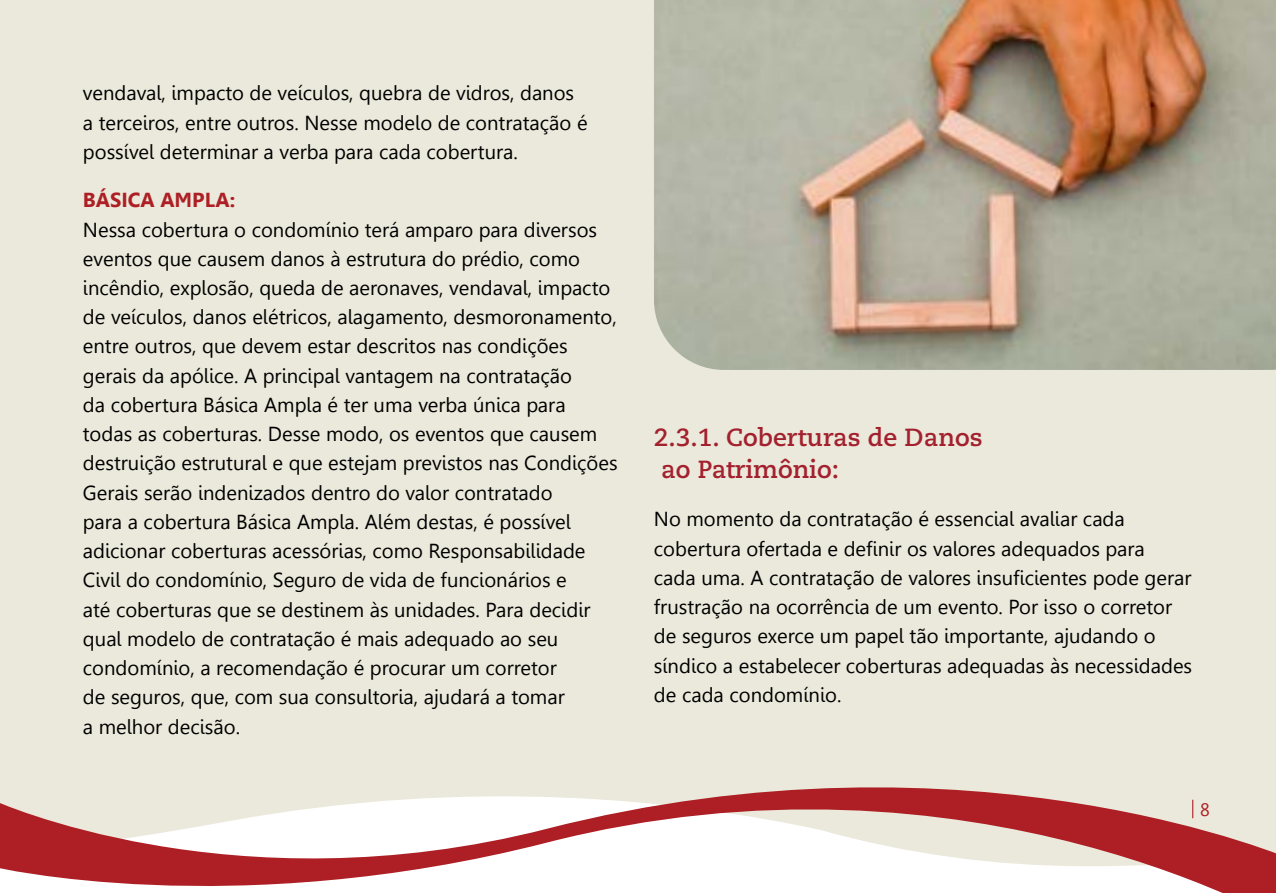
<style>
.page{position:relative;width:1276px;height:893px;background:#ebe9db}
.page>*{position:absolute;margin:0;border:0;box-sizing:border-box;transform-origin:0 0}
.t1{font:700 24.75px/31.5px "Caecilia LT Std";color:#a3212e}
.t2{font:20.25px/29.2px "Leelawadee";color:#000}
.t3{font:700 20.25px "Leelawadee";color:#ad1f25}
.t4{font:18px "Leelawadee";color:#ad1f25}
</style>
<div class="page">
<svg style="left:0;top:787px;width:1276px;height:106px"></svg>
<svg style="left:1192px;top:800px;width:1px;height:18px"></svg>
<img style="left:654px;top:0;width:622px;height:370px">
<p class="t2" style="left:83px;top:79px;width:506px">vendaval, impacto de veículos, quebra de vidros, danos a terceiros, entre outros. Nesse modelo de contratação é possível determinar a verba para cada cobertura.</p>
<p class="t3" style="left:83px;top:188px;width:154px">BÁSICA AMPLA:</p>
<p class="t2" style="left:83px;top:215px;width:536px">Nessa cobertura o condomínio terá amparo para diversos eventos que causem danos à estrutura do prédio, como incêndio, explosão, queda de aeronaves, vendaval, impacto de veículos, danos elétricos, alagamento, desmoronamento, entre outros, que devem estar descritos nas condições gerais da apólice. A principal vantagem na contratação<br>da cobertura Básica Ampla é ter uma verba única para todas as coberturas. Desse modo, os eventos que causem destruição estrutural e que estejam previstos nas Condições Gerais serão indenizados dentro do valor contratado<br>para a cobertura Básica Ampla. Além destas, é possível adicionar coberturas acessórias, como Responsabilidade Civil do condomínio, Seguro de vida de funcionários e<br>até coberturas que se destinem às unidades. Para decidir qual modelo de contratação é mais adequado ao seu condomínio, a recomendação é procurar um corretor<br>de seguros, que, com sua consultoria, ajudará a tomar<br>a melhor decisão.</p>
<p class="t1" style="left:654px;top:422px;width:330px">2.3.1. Coberturas de Danos ao Patrimônio:</p>
<p class="t2" style="left:654px;top:505px;width:540px">No momento da contratação é essencial avaliar cada cobertura ofertada e definir os valores adequados para<br>cada uma. A contratação de valores insuficientes pode gerar frustração na ocorrência de um evento. Por isso o corretor de seguros exerce um papel tão importante, ajudando o síndico a estabelecer coberturas adequadas às necessidades de cada condomínio.</p>
<p class="t4" style="left:1200px;top:799px;width:11px">8</p>
</div>
